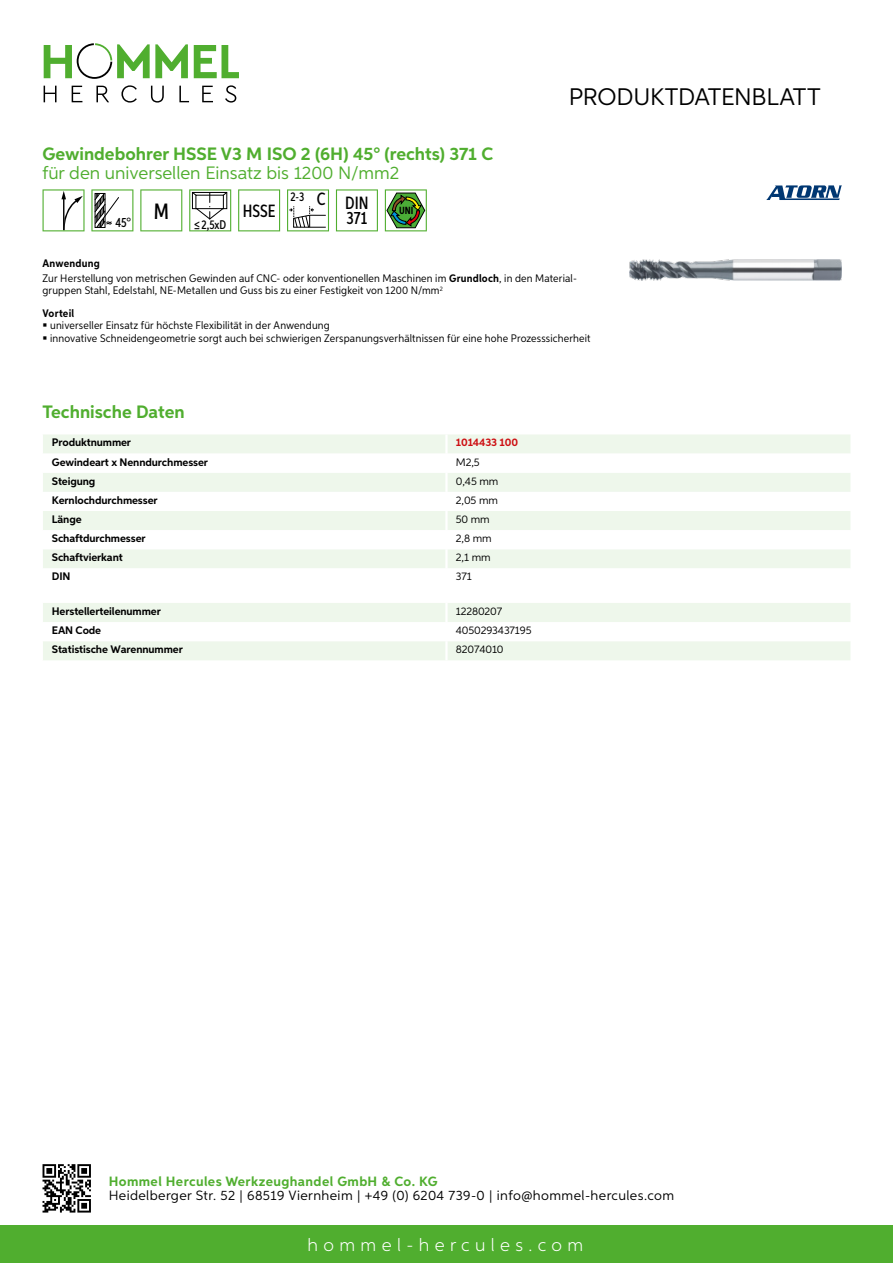
<style>
.page{position:relative;width:893px;height:1263px;background:#fff}
.page>*{position:absolute;margin:0;border:0;box-sizing:border-box;transform-origin:0 0}
.t1{font:24px "Aspira";letter-spacing:-.01em;color:#000}
.t2{font:700 18px "Aspira";color:#50ae2f}
.t3{font:18px "Aspira";color:#50ae2f}
.t4{font:300 18px "Aspira";letter-spacing:.3em;color:#fff}
.t5{font:500 17.85px/14.9px "Aspira XX Nar";color:#000;text-align:right}
.t6{font:13.5px "Aspira";letter-spacing:.03em;color:#000}
.t7{font:700 13.5px "Aspira";letter-spacing:.03em;color:#50ae2f}
.t8{font:500 13.35px "Aspira XX Nar";color:#000}
.t9{font:500 12.6px "Aspira XX Nar";color:#000}
.t10{font:10.95px/15.1px "Aspira Nar";letter-spacing:.015em;color:#000}
.t11{font:700 10.95px "Aspira";letter-spacing:-.01em;color:#000}
.t12{font:10.95px "Aspira";letter-spacing:-.01em;color:#000}
.t13{font:700 10.95px "Aspira";letter-spacing:-.01em;color:#cd1013}
.t14{font:700 10.35px "Aspira XX Nar";color:#000}
.s1{font-weight:700}
</style>
<div class="page">
<div style="left:0;top:1226px;width:893px;height:37px;background:#50ae2f"></div>
<svg style="left:43px;top:1164px;width:48px;height:48px"></svg>
<svg style="left:194px;top:45px;width:45px;height:33px"></svg>
<svg style="left:44px;top:43px;width:144px;height:36px"></svg>
<svg style="left:44px;top:86px;width:13px;height:16px"></svg>
<svg style="left:72px;top:86px;width:10px;height:16px"></svg>
<svg style="left:96px;top:86px;width:13px;height:16px"></svg>
<svg style="left:121px;top:85px;width:16px;height:18px"></svg>
<svg style="left:151px;top:86px;width:13px;height:17px"></svg>
<svg style="left:179px;top:86px;width:10px;height:16px"></svg>
<svg style="left:202px;top:86px;width:11px;height:16px"></svg>
<svg style="left:225px;top:85px;width:11px;height:18px"></svg>
<div style="left:43px;top:434px;width:807px;height:19px;background:#eef7eb"></div>
<svg style="left:43px;top:473px;width:807px;height:95px;fill:#eef7eb"></svg>
<hr style="left:445px;top:434px;width:3px;height:20px;background:#fff">
<hr style="left:445px;top:473px;width:3px;height:19px;background:#fff">
<hr style="left:445px;top:492px;width:3px;height:19px;background:#fff">
<hr style="left:445px;top:511px;width:3px;height:19px;background:#fff">
<hr style="left:445px;top:530px;width:3px;height:19px;background:#fff">
<hr style="left:445px;top:549px;width:3px;height:19px;background:#fff">
<svg style="left:43px;top:603px;width:807px;height:57px"></svg>
<hr style="left:445px;top:641px;width:3px;height:19px;background:#fff">
<svg style="left:43px;top:189px;width:42px;height:42px"></svg>
<svg style="left:91px;top:189px;width:42px;height:42px"></svg>
<svg style="left:140px;top:189px;width:42px;height:42px"></svg>
<svg style="left:189px;top:189px;width:42px;height:42px"></svg>
<svg style="left:238px;top:189px;width:42px;height:42px"></svg>
<svg style="left:287px;top:189px;width:42px;height:42px"></svg>
<svg style="left:336px;top:189px;width:42px;height:42px"></svg>
<svg style="left:385px;top:189px;width:42px;height:42px"></svg>
<img style="left:629px;top:259px;width:213px;height:21px">
<svg style="left:766px;top:185px;width:76px;height:15px"></svg>
<h2 class="t2" style="left:43px;top:142px;width:452px">Gewindebohrer HSSE V3 M ISO 2 (6H) 45° (rechts) 371 C</h2>
<h2 class="t3" style="left:43px;top:162px;width:358px">für den universellen Einsatz bis 1200 N/mm2</h2>
<p class="t8" style="left:116px;top:215px;width:55px">45° <sup>M</sup></p>
<p class="t9" style="left:194px;top:217px;width:34px">≤2,5xD</p>
<h3 class="t5" style="left:243px;top:203px;width:34px">HSSE</h3>
<h3 class="t5" style="left:290px;top:196px;width:80px"><sup>2-3</sup> C DIN<br>371</h3>
<p class="t14" style="left:399px;top:205px;width:16px">UNI</p>
<h1 class="t1" style="left:569px;top:82px;width:253px">Produktdatenblatt</h1>
<p class="t10" style="left:43px;top:256px;width:536px"><span class="s1">Anwendung<br></span>Zur Herstellung von metrischen Gewinden auf CNC- oder konventionellen Maschinen im <span class="s1">Grundloch</span>, in den Material-</p>
<p class="t10" style="left:43px;top:279px;width:402px;line-height:22.2px">gruppen Stahl, Edelstahl, NE-Metallen und Guss bis zu einer Festigkeit von 1200 N/mm<sup>2<br></sup><span class="s1">Vorteil</span></p>
<p class="t10" style="left:50px;top:319px;width:542px;line-height:12.8px">universeller Einsatz für höchste Flexibilität in der Anwendung<br>innovative Schneidengeometrie sorgt auch bei schwierigen Zerspanungsverhältnissen für eine hohe Prozesssicherheit</p>
<h2 class="t2" style="left:43px;top:400px;width:144px">Technische Daten</h2>
<p class="t11" style="left:52px;top:436px;width:81px">Produktnummer</p>
<p class="t13" style="left:456px;top:436px;width:64px">1014433 100</p>
<p class="t11" style="left:52px;top:455px;width:158px">Gewindeart x Nenndurchmesser</p>
<p class="t12" style="left:456px;top:455px;width:25px">M2,5</p>
<p class="t11" style="left:52px;top:474px;width:45px">Steigung</p>
<p class="t12" style="left:456px;top:474px;width:44px">0,45 mm</p>
<p class="t11" style="left:52px;top:493px;width:107px">Kernlochdurchmesser</p>
<p class="t12" style="left:456px;top:493px;width:44px">2,05 mm</p>
<p class="t11" style="left:52px;top:512px;width:31px">Länge</p>
<p class="t12" style="left:456px;top:512px;width:35px">50 mm</p>
<p class="t11" style="left:52px;top:532px;width:95px">Schaftdurchmesser</p>
<p class="t12" style="left:456px;top:532px;width:37px">2,8 mm</p>
<p class="t11" style="left:52px;top:551px;width:72px">Schaftvierkant</p>
<p class="t12" style="left:456px;top:551px;width:36px">2,1 mm</p>
<p class="t11" style="left:52px;top:570px;width:20px">DIN</p>
<p class="t12" style="left:456px;top:570px;width:17px">371</p>
<p class="t11" style="left:52px;top:604px;width:111px">Herstellerteilenummer</p>
<p class="t12" style="left:456px;top:604px;width:48px">12280207</p>
<p class="t11" style="left:52px;top:623px;width:51px">EAN Code</p>
<p class="t12" style="left:456px;top:624px;width:77px">4050293437195</p>
<p class="t11" style="left:52px;top:643px;width:132px">Statistische Warennummer</p>
<p class="t12" style="left:456px;top:643px;width:49px">82074010</p>
<p class="t7" style="left:109px;top:1172px;width:330px">Hommel Hercules Werkzeughandel GmbH &amp; Co. KG</p>
<p class="t6" style="left:109px;top:1187px;width:567px">Heidelberger Str. 52 | 68519 Viernheim | +49 (0) 6204 739-0 | info@hommel-hercules.com</p>
<h2 class="t4" style="left:307px;top:1234px;width:277px">hommel-hercules.com</h2>
</div>
